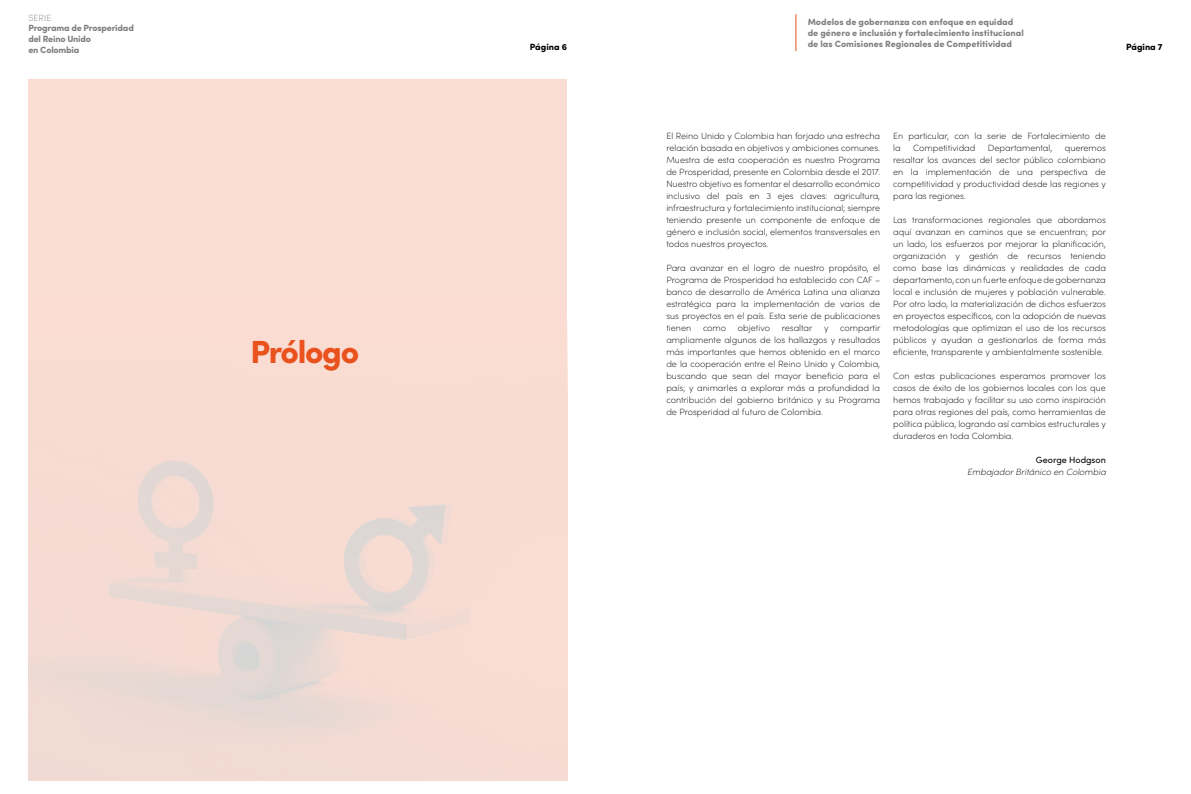
<style>
.page{position:relative;width:1191px;height:794px;background:#fff}
.page>*{position:absolute;margin:0;border:0;box-sizing:border-box;transform-origin:0 0}
.t1{font:900 32px "Sofia Pro";letter-spacing:-.04em;color:#e9521d}
.t2{font:200 9px/12px "Sofia Pro";color:#000;text-align:justify}
.t3{font:900 9px/10.8px "Sofia Pro";color:#808080}
.t4{font:900 9px/10.8px "Sofia Pro";letter-spacing:-.02em;color:#808080}
.t5{font:italic 200 9px "Sofia Pro";color:#000}
.t6{font:900 9px "Sofia Pro";color:#000}
.t7{font:9px "Sofia Pro";color:#000}
.t8{font:200 9px "Sofia Pro";letter-spacing:.01em;color:#808080}
</style>
<div class="page">
<hr style="left:795px;top:14px;width:1px;height:37px;background:#e9521d">
<div style="left:28px;top:79px;width:539px;height:701px;background:#fadcd2"></div>
<img style="left:28px;top:461px;width:441px;height:276px">
<p class="t8" style="left:28px;top:11px;width:25px">SERIE</p>
<p class="t4" style="left:28px;top:22px;width:107px">Programa de Prosperidad del Reino Unido<br>en Colombia</p>
<h1 class="t1" style="left:250px;top:327px;width:110px">Prólogo</h1>
<p class="t6" style="left:530px;top:40px;width:39px">Página 6</p>
<p class="t3" style="left:807px;top:16px;width:218px">Modelos de gobernanza con enfoque en equidad de género e inclusión y fortalecimiento institucional de las Comisiones Regionales de Competitividad</p>
<p class="t6" style="left:1126px;top:40px;width:38px">Página 7</p>
<p class="t2" style="left:666px;top:130px;width:215px">El Reino Unido y Colombia han forjado una estrecha relación basada en objetivos y ambiciones comunes.<br>Muestra de esta cooperación es nuestro Programa de Prosperidad, presente en Colombia desde el 2017.<br>Nuestro objetivo es fomentar el desarrollo económico inclusivo del país en 3 ejes claves: agricultura, infraestructura y fortalecimiento institucional; siempre teniendo presente un componente de enfoque de género e inclusión social, elementos transversales en todos nuestros proyectos.</p>
<p class="t2" style="left:666px;top:262px;width:215px">Para avanzar en el logro de nuestro propósito, el Programa de Prosperidad ha establecido con CAF – banco de desarrollo de América Latina una alianza estratégica para la implementación de varios de sus proyectos en el país. Esta serie de publicaciones tienen</p>
<p class="t2" style="left:703px;top:322px;width:25px">como</p>
<p class="t2" style="left:738px;top:322px;width:34px">objetivo</p>
<p class="t2" style="left:782px;top:322px;width:32px">resaltar</p>
<p class="t2" style="left:824px;top:322px;width:6px">y</p>
<p class="t2" style="left:666px;top:322px;width:215px;text-indent:174px">compartir ampliamente algunos de los hallazgos y resultados más importantes que hemos obtenido en el marco de la cooperación entre el Reino Unido y Colombia, buscando que sean del mayor beneficio para el país; y animarles a explorar más a profundidad la contribución del gobierno británico y su Programa de Prosperidad al futuro de Colombia.</p>
<p class="t2" style="left:893px;top:130px;width:214px">En particular, con la serie de Fortalecimiento de la</p>
<p class="t2" style="left:913px;top:142px;width:64px">Competitividad</p>
<p class="t2" style="left:988px;top:142px;width:66px">Departamental,</p>
<p class="t2" style="left:893px;top:142px;width:214px;text-indent:171px">queremos resaltar los avances del sector público colombiano en la implementación de una perspectiva de competitividad y productividad desde las regiones y para las regiones.</p>
<p class="t2" style="left:893px;top:214px;width:214px">Las transformaciones regionales que abordamos aquí avanzan en caminos que se encuentran; por un lado, los esfuerzos por mejorar la planificación, organización y gestión de recursos teniendo como base las dinámicas y realidades de cada departamento, con un fuerte enfoque de gobernanza local e inclusión de mujeres y población vulnerable.<br>Por otro lado, la materialización de dichos esfuerzos en proyectos específicos, con la adopción de nuevas metodologías que optimizan el uso de los recursos públicos y ayudan a gestionarlos de forma más eficiente, transparente y ambientalmente sostenible.</p>
<p class="t2" style="left:893px;top:370px;width:214px">Con estas publicaciones esperamos promover los casos de éxito de los gobiernos locales con los que hemos trabajado y facilitar su uso como inspiración para otras regiones del país, como herramientas de política pública, logrando así cambios estructurales y duraderos en toda Colombia.</p>
<p class="t7" style="left:1036px;top:454px;width:71px">George Hodgson</p>
<p class="t5" style="left:967px;top:466px;width:140px">Embajador Británico en Colombia</p>
</div>
